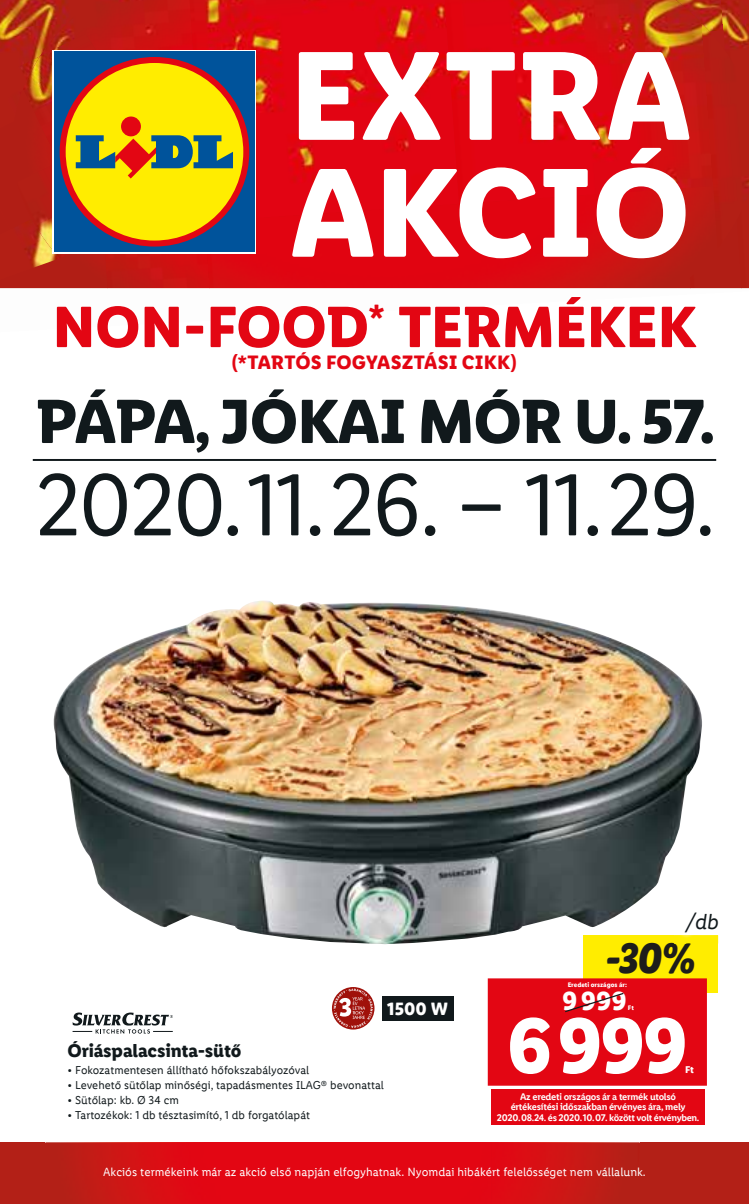
<style>
.page{position:relative;width:749px;height:1204px;background:#fff}
.page>*{position:absolute;margin:0;border:0;box-sizing:border-box;transform-origin:0 0}
.t1{font:700 127.05px/116.9px "Lidl Font Pro";color:#fff}
.t2{font:88.5px "Lidl Font Pro";letter-spacing:-.03em;color:#11191c}
.t3{font:700 79.2px "Lidl Font Pro";color:#fff}
.t4{font:700 62.7px "Lidl Font Pro";letter-spacing:-.025em;color:#11191c}
.t5{font:700 58.5px "Lidl Font Pro";letter-spacing:-.01em;color:#e30613}
.t6{font:42.9px "Lidl Font Script Pro";color:#1d1d1b}
.t7{font:700 26.4px "Lidl Font Pro";color:#fff}
.t8{font:italic 21.45px "Lidl Font Pro";color:#11191c}
.t9{font:700 19.5px "Lidl Font Pro";color:#e30613}
.t10{font:700 18.45px "Lidl Font Pro";letter-spacing:-.01em;color:#11191c}
.t11{font:700 18px "Lidl Font Pro";color:#fff}
.t12{font:12px "Lidl Font Pro";color:#fff}
.t13{font:11.55px "Lidl Font Pro";color:#11191c}
.t14{font:700 9.9px "Lidl Font Pro";color:#fff}
.t15{font:600 9.75px/10.5px "Lidl Font Pro";letter-spacing:-.03em;color:#fff;text-align:center}
.t16{font:700 6.6px "Lidl Font Pro";color:#fff}
</style>
<div class="page">
<div style="left:0;top:1142px;width:748px;height:61px;background:#b32017"></div>
<img style="left:45px;top:1142px;width:594px;height:61px">
<img style="left:0;top:288px;width:748px;height:1px">
<img style="left:713px;top:0;width:6px;height:23px">
<img style="left:0;top:0;width:40px;height:24px">
<img style="left:719px;top:0;width:29px;height:288px">
<img style="left:0;top:24px;width:40px;height:32px">
<img style="left:717px;top:249px;width:24px;height:39px">
<img style="left:459px;top:0;width:254px;height:186px">
<img style="left:195px;top:0;width:264px;height:186px">
<img style="left:40px;top:0;width:155px;height:50px">
<img style="left:701px;top:23px;width:47px;height:226px">
<img style="left:107px;top:254px;width:97px;height:34px">
<img style="left:204px;top:186px;width:513px;height:102px">
<img style="left:60px;top:254px;width:47px;height:34px">
<img style="left:0;top:56px;width:23px;height:66px">
<img style="left:0;top:122px;width:12px;height:52px">
<img style="left:0;top:174px;width:17px;height:45px">
<div style="left:0;top:219px;width:60px;height:68px;background:#b11e15"></div>
<img style="left:23px;top:34px;width:91px;height:55px">
<div style="left:12px;top:89px;width:24px;height:93px;background:#b11e15"></div>
<img style="left:36px;top:77px;width:17px;height:85px">
<img style="left:17px;top:162px;width:82px;height:96px">
<div style="left:491px;top:1089px;width:213px;height:35px;background:#e30613"></div>
<div style="left:583px;top:935px;width:135px;height:57px;background:#ffed00"></div>
<div style="left:487px;top:978px;width:219px;height:107px;background:#e30613"></div>
<svg style="left:565px;top:993px;width:59px;height:20px"></svg>
<img style="left:704px;top:935px;width:14px;height:1px">
<div style="left:53px;top:50px;width:203px;height:203px;background:#00539b"></div>
<div style="left:60px;top:57px;width:189px;height:189px;background:#e30613;border-radius:50%"></div>
<div style="left:66px;top:63px;width:177px;height:177px;background:#ffed00;border-radius:50%"></div>
<div style="left:121px;top:116px;width:20px;height:20px;background:#e30613;border-radius:50%"></div>
<svg style="left:76px;top:135px;width:157px;height:43px"></svg>
<hr style="left:33px;top:459px;width:683px;height:2px;background:#11191c">
<img style="left:53px;top:600px;width:651px;height:344px">
<svg style="left:332px;top:986px;width:42px;height:43px"></svg>
<svg style="left:333px;top:988px;width:39px;height:39px"></svg>
<div style="left:381px;top:995px;width:72px;height:25px;background:#11191c"></div>
<svg style="left:73px;top:1012px;width:100px;height:21px"></svg>
<h1 class="t1" style="left:289px;top:40px;width:403px">EXTRA<br>AKCIÓ</h1>
<h3 class="t5" style="left:52px;top:293px;width:645px">NON-FOOD<sup>*</sup> TERMÉKEK</h3>
<h3 class="t9" style="left:232px;top:351px;width:286px">(*TARTÓS FOGYASZTÁSI CIKK)</h3>
<h3 class="t4" style="left:35px;top:385px;width:681px">PÁPA, JÓKAI MÓR U. 57.</h3>
<h2 class="t2" style="left:35px;top:456px;width:682px">2020. 11. 26. – 11. 29.</h2>
<h3 class="t11" style="left:387px;top:998px;width:62px">1500 W</h3>
<h3 class="t10" style="left:67px;top:1039px;width:175px">Óriáspalacsinta-sütő</h3>
<p class="t13" style="left:67px;top:1063px;width:243px">• Fokozatmentesen állítható hőfokszabályozóval</p>
<p class="t13" style="left:67px;top:1078px;width:318px">• Levehető sütőlap minőségi, tapadásmentes ILAG® bevonattal</p>
<p class="t13" style="left:67px;top:1093px;width:113px">• Sütőlap: kb. Ø 34 cm</p>
<p class="t13" style="left:67px;top:1108px;width:244px">• Tartozékok: 1 db tésztasimító, 1 db forgatólapát</p>
<h3 class="t8" style="left:685px;top:909px;width:35px">/db</h3>
<h3 class="t6" style="left:605px;top:932px;width:91px">-30%</h3>
<h3 class="t7" style="left:562px;top:986px;width:66px">9 999</h3>
<p class="t16" style="left:567px;top:981px;width:61px">Eredeti országos ár:</p>
<p class="t16" style="left:627px;top:1004px;width:7px">Ft</p>
<h3 class="t3" style="left:506px;top:1000px;width:183px">6 999</h3>
<p class="t14" style="left:685px;top:1063px;width:10px">Ft</p>
<p class="t15" style="left:497px;top:1090px;width:204px">Az eredeti országos ár a termék utolsó értékesítési időszakban érvényes ára, mely<br>2020. 08.24. és 2020. 10. 07. között volt érvényben.</p>
<p class="t12" style="left:103px;top:1164px;width:544px">Akciós termékeink már az akció első napján elfogyhatnak. Nyomdai hibákért felelősséget nem vállalunk.</p>
</div>
